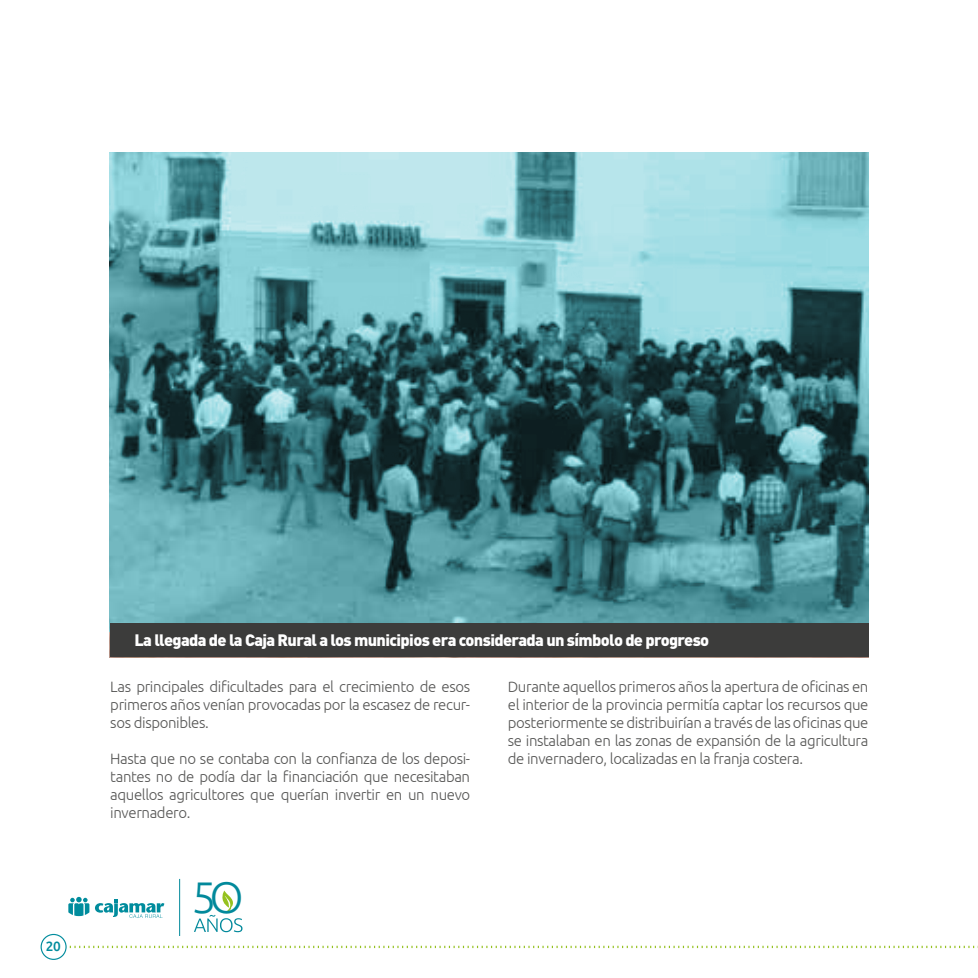
<style>
.page{position:relative;width:978px;height:978px;background:#fff}
.page>*{position:absolute;margin:0;border:0;box-sizing:border-box;transform-origin:0 0}
.t1{font:300 44.25px "Ubuntu";color:#02899b}
.t2{font:900 16.35px "DIN Pro";letter-spacing:-.04em;color:#fff}
.t3{font:300 15px/18px "Ubuntu";letter-spacing:-.025em;color:#575756;text-align:justify}
.t4{font:500 13.5px "Ubuntu";color:#008c9d}
</style>
<div class="page">
<svg style="left:109px;top:152px;width:759px;height:480px;background:#5a9299"></svg>
<div style="left:110px;top:623px;width:758px;height:34px;background:#3c3c3b"></div>
<svg style="left:69px;top:946px;width:909px;height:2px"></svg>
<div style="left:41px;top:934px;width:26px;height:26px;border:1px solid #008c9d;border-radius:50%"></div>
<svg style="left:194px;top:891px;width:48px;height:41px"></svg>
<svg style="left:68px;top:897px;width:21px;height:19px"></svg>
<svg style="left:95px;top:899px;width:69px;height:19px"></svg>
<p class="t4" style="left:46px;top:938px;width:16px">20</p>
<p class="t2" style="left:135px;top:626px;width:576px">La llegada de la Caja Rural a los municipios era considerada un símbolo de progreso</p>
<p class="t3" style="left:110px;top:677px;width:361px">Las principales dificultades para el crecimiento de esos primeros años venían provocadas por la escasez de recur&shy;sos disponibles.</p>
<p class="t3" style="left:110px;top:749px;width:361px">Hasta que no se contaba con la confianza de los deposi&shy;tantes no de podía dar la financiación que necesitaban aquellos agricultores que querían invertir en un nuevo invernadero.</p>
<h1 class="t1" style="left:191px;top:870px;width:54px">5O</h1>
<p class="t3" style="left:508px;top:677px;width:362px">Durante aquellos primeros años la apertura de oficinas en el interior de la provincia permitía captar los recursos que posteriormente se distribuirían a través de las oficinas que se instalaban en las zonas de expansión de la agricultura de invernadero, localizadas en la franja costera.</p>
</div>
